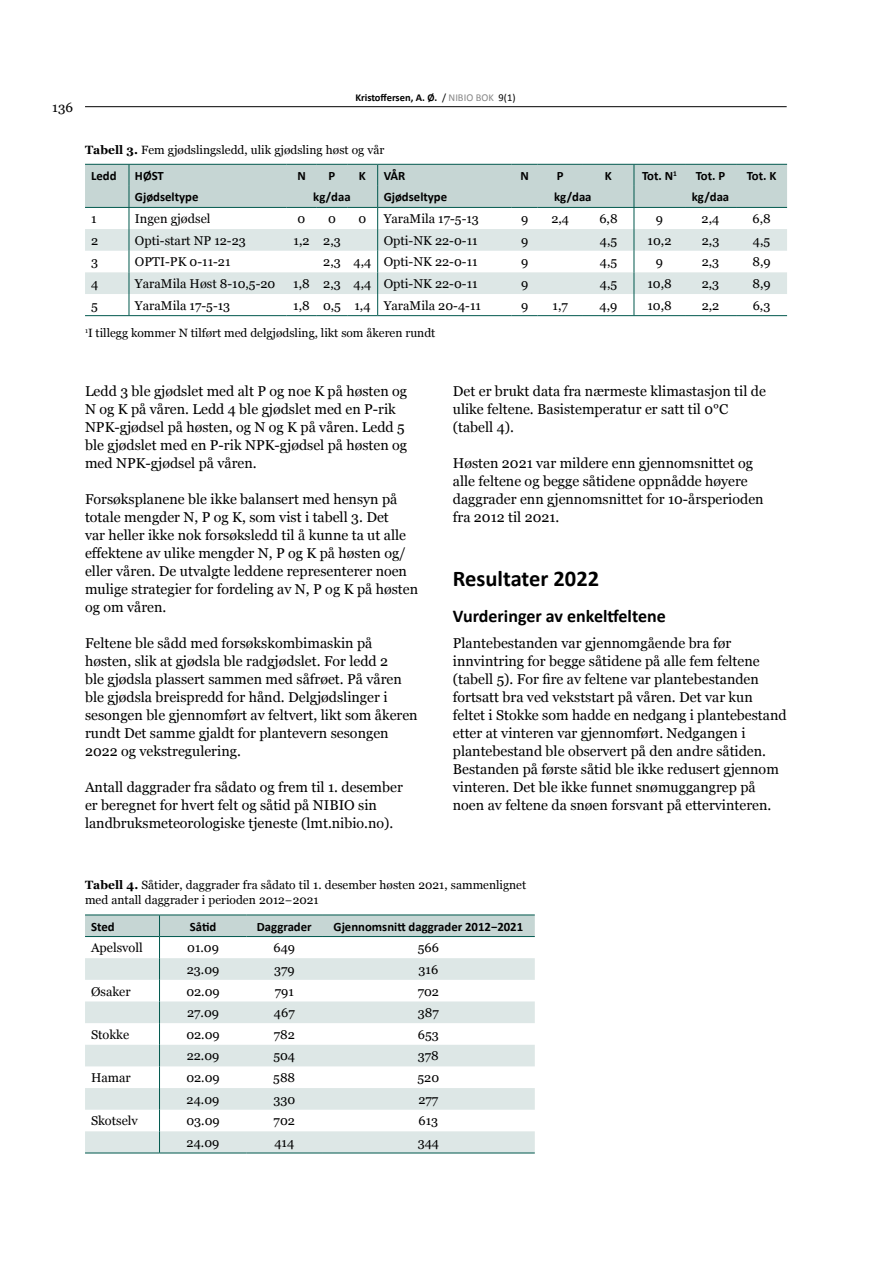
<style>
.page{position:relative;width:893px;height:1263px;background:#fff}
.page>*{position:absolute;margin:0;border:0;box-sizing:border-box;transform-origin:0 0}
.t1{font:700 22.5px "Calibri";color:#000}
.t2{font:700 18px "Calibri";color:#000}
.t3{font:14.25px/18px "Georgia";color:#000}
.t4{font:13.5px "Georgia";color:#000}
.t5{font:12.75px "Georgia";color:#000}
.t6{font:700 12.75px "Calibri";color:#000}
.t7{font:12px/15px "Georgia";color:#000}
.t8{font:700 10.5px "Calibri";color:#000}
.s1{font-weight:400}
.s2{font-weight:400;color:#878787}
.s3{font-weight:700}
</style>
<div class="page">
<hr style="left:85px;top:106px;width:702px;height:1px;background:#000">
<svg style="left:85px;top:164px;width:702px;height:152px"></svg>
<svg style="left:85px;top:915px;width:450px;height:237px"></svg>
<hr style="left:85px;top:1152px;width:75px;height:1px;background:#00584d">
<hr style="left:160px;top:1152px;width:87px;height:1px;background:#00584d">
<hr style="left:247px;top:1152px;width:75px;height:1px;background:#00584d">
<hr style="left:322px;top:1152px;width:213px;height:1px;background:#00584d">
<hr style="left:85px;top:914px;width:75px;height:1px;background:#00584d">
<hr style="left:160px;top:914px;width:87px;height:1px;background:#00584d">
<hr style="left:247px;top:914px;width:75px;height:1px;background:#00584d">
<hr style="left:322px;top:914px;width:213px;height:1px;background:#00584d">
<hr style="left:85px;top:936px;width:75px;height:1px;background:#00584d">
<hr style="left:160px;top:936px;width:87px;height:1px;background:#00584d">
<hr style="left:247px;top:936px;width:75px;height:1px;background:#00584d">
<hr style="left:322px;top:936px;width:213px;height:1px;background:#00584d">
<p class="t4" style="left:52px;top:97px;width:22px">136</p>
<p class="t8" style="left:355px;top:91px;width:162px">Kristoffersen, A. Ø. <span class="s1">/</span> <span class="s2">NIBIO BOK</span> <span class="s1">9(1)</span></p>
<p class="t7" style="left:85px;top:142px;width:301px"><span class="s3">Tabell 3.</span> Fem gjødslingsledd, ulik gjødsling høst og vår</p>
<p class="t6" style="left:91px;top:168px;width:27px">Ledd</p>
<p class="t6" style="left:135px;top:168px;width:30px">HØST</p>
<p class="t6" style="left:297px;top:168px;width:10px">N</p>
<p class="t6" style="left:329px;top:168px;width:8px">P</p>
<p class="t6" style="left:359px;top:168px;width:8px">K</p>
<p class="t6" style="left:384px;top:168px;width:23px">VÅR</p>
<p class="t6" style="left:520px;top:168px;width:10px">N</p>
<p class="t6" style="left:557px;top:168px;width:8px">P</p>
<p class="t6" style="left:605px;top:168px;width:8px">K</p>
<p class="t6" style="left:642px;top:168px;width:36px">Tot. N<sup>1</sup></p>
<p class="t6" style="left:696px;top:168px;width:31px">Tot. P</p>
<p class="t6" style="left:747px;top:168px;width:31px">Tot. K</p>
<p class="t6" style="left:135px;top:189px;width:65px">Gjødseltype</p>
<p class="t6" style="left:313px;top:189px;width:39px">kg/daa</p>
<p class="t6" style="left:384px;top:189px;width:65px">Gjødseltype</p>
<p class="t6" style="left:554px;top:189px;width:39px">kg/daa</p>
<p class="t6" style="left:692px;top:189px;width:39px">kg/daa</p>
<p class="t5" style="left:91px;top:209px;width:7px">1</p>
<p class="t5" style="left:135px;top:209px;width:77px">Ingen gjødsel</p>
<p class="t5" style="left:298px;top:209px;width:9px">0</p>
<p class="t5" style="left:328px;top:209px;width:9px">0</p>
<p class="t5" style="left:359px;top:209px;width:9px">0</p>
<p class="t5" style="left:384px;top:209px;width:97px">YaraMila 17-5-13</p>
<p class="t5" style="left:521px;top:209px;width:9px">9</p>
<p class="t5" style="left:551px;top:209px;width:19px">2,4</p>
<p class="t5" style="left:599px;top:209px;width:20px">6,8</p>
<p class="t5" style="left:656px;top:209px;width:9px">9</p>
<p class="t5" style="left:702px;top:209px;width:19px">2,4</p>
<p class="t5" style="left:752px;top:209px;width:20px">6,8</p>
<p class="t5" style="left:91px;top:231px;width:9px">2</p>
<p class="t5" style="left:135px;top:231px;width:112px">Opti-start NP 12-23</p>
<p class="t5" style="left:294px;top:231px;width:49px">1,2 2,3</p>
<p class="t5" style="left:384px;top:231px;width:95px">Opti-NK 22-0-11</p>
<p class="t5" style="left:521px;top:231px;width:9px">9</p>
<p class="t5" style="left:600px;top:231px;width:19px">4,5</p>
<p class="t5" style="left:648px;top:231px;width:25px">10,2</p>
<p class="t5" style="left:702px;top:231px;width:19px">2,3</p>
<p class="t5" style="left:753px;top:231px;width:19px">4,5</p>
<p class="t5" style="left:91px;top:253px;width:9px">3</p>
<p class="t5" style="left:135px;top:253px;width:97px">OPTI-PK 0-11-21</p>
<p class="t5" style="left:323px;top:253px;width:156px">2,3 4,4 Opti-NK 22-0-11</p>
<p class="t5" style="left:521px;top:253px;width:9px">9</p>
<p class="t5" style="left:600px;top:253px;width:19px">4,5</p>
<p class="t5" style="left:656px;top:253px;width:9px">9</p>
<p class="t5" style="left:702px;top:253px;width:19px">2,3</p>
<p class="t5" style="left:752px;top:253px;width:20px">8,9</p>
<p class="t5" style="left:91px;top:274px;width:9px">4</p>
<p class="t5" style="left:135px;top:274px;width:142px">YaraMila Høst 8-10,5-20</p>
<p class="t5" style="left:293px;top:274px;width:186px">1,8 2,3 4,4 Opti-NK 22-0-11</p>
<p class="t5" style="left:521px;top:274px;width:9px">9</p>
<p class="t5" style="left:600px;top:274px;width:19px">4,5</p>
<p class="t5" style="left:647px;top:274px;width:26px">10,8</p>
<p class="t5" style="left:702px;top:274px;width:19px">2,3</p>
<p class="t5" style="left:752px;top:274px;width:20px">8,9</p>
<p class="t5" style="left:91px;top:296px;width:8px">5</p>
<p class="t5" style="left:135px;top:296px;width:97px">YaraMila 17-5-13</p>
<p class="t5" style="left:293px;top:296px;width:189px">1,8 0,5 1,4 YaraMila 20-4-11</p>
<p class="t5" style="left:521px;top:296px;width:9px">9</p>
<p class="t5" style="left:553px;top:296px;width:17px">1,7</p>
<p class="t5" style="left:600px;top:296px;width:19px">4,9</p>
<p class="t5" style="left:647px;top:296px;width:26px">10,8</p>
<p class="t5" style="left:702px;top:296px;width:19px">2,2</p>
<p class="t5" style="left:753px;top:296px;width:19px">6,3</p>
<p class="t7" style="left:85px;top:324px;width:352px"><sup>1</sup>I tillegg kommer N tilført med delgjødsling, likt som åkeren rundt</p>
<p class="t3" style="left:85px;top:381px;width:324px">Ledd 3 ble gjødslet med alt P og noe K på høsten og N og K på våren. Ledd 4 ble gjødslet med en P-rik NPK-gjødsel på høsten, og N og K på våren. Ledd 5 ble gjødslet med en P-rik NPK-gjødsel på høsten og med NPK-gjødsel på våren.</p>
<p class="t3" style="left:85px;top:489px;width:335px">Forsøksplanene ble ikke balansert med hensyn på totale mengder N, P og K, som vist i tabell 3. Det<br>var heller ikke nok forsøksledd til å kunne ta ut alle effektene av ulike mengder N, P og K på høsten og/ eller våren. De utvalgte leddene representerer noen mulige strategier for fordeling av N, P og K på høsten og om våren.</p>
<p class="t3" style="left:85px;top:633px;width:334px">Feltene ble sådd med forsøkskombimaskin på høsten, slik at gjødsla ble radgjødslet. For ledd 2<br>ble gjødsla plassert sammen med såfrøet. På våren ble gjødsla breispredd for hånd. Delgjødslinger i sesongen ble gjennomført av feltvert, likt som åkeren rundt Det samme gjaldt for plantevern sesongen 2022 og vekstregulering.</p>
<p class="t3" style="left:85px;top:777px;width:319px">Antall daggrader fra sådato og frem til 1. desember er beregnet for hvert felt og såtid på NIBIO sin landbruksmeteorologiske tjeneste (lmt.nibio.no).</p>
<p class="t3" style="left:453px;top:381px;width:315px">Det er brukt data fra nærmeste klimastasjon til de ulike feltene. Basistemperatur er satt til 0°C (tabell 4).</p>
<p class="t3" style="left:453px;top:453px;width:312px">Høsten 2021 var mildere enn gjennomsnittet og alle feltene og begge såtidene oppnådde høyere daggrader enn gjennomsnittet for 10-årsperioden fra 2012 til 2021.</p>
<h1 class="t1" style="left:453px;top:565px;width:148px">Resultater 2022</h1>
<p class="t2" style="left:453px;top:604px;width:214px">Vurderinger av enkeltfeltene</p>
<p class="t3" style="left:453px;top:633px;width:335px">Plantebestanden var gjennomgående bra før innvintring for begge såtidene på alle fem feltene (tabell 5). For fire av feltene var plantebestanden fortsatt bra ved vekststart på våren. Det var kun feltet i Stokke som hadde en nedgang i plantebestand etter at vinteren var gjennomført. Nedgangen i plantebestand ble observert på den andre såtiden.<br>Bestanden på første såtid ble ikke redusert gjennom vinteren. Det ble ikke funnet snømuggangrep på noen av feltene da snøen forsvant på ettervinteren.</p>
<p class="t7" style="left:85px;top:877px;width:443px"><span class="s3">Tabell 4.</span> Såtider, daggrader fra sådato til 1. desember høsten 2021, sammenlignet med antall daggrader i perioden 2012−2021</p>
<p class="t6" style="left:91px;top:918px;width:25px">Sted</p>
<p class="t6" style="left:190px;top:918px;width:28px">Såtid</p>
<p class="t6" style="left:257px;top:918px;width:56px">Daggrader</p>
<p class="t6" style="left:334px;top:918px;width:191px">Gjennomsnitt daggrader 2012−2021</p>
<p class="t5" style="left:91px;top:938px;width:53px">Apelsvoll</p>
<p class="t5" style="left:187px;top:938px;width:33px">01.09</p>
<p class="t5" style="left:273px;top:938px;width:23px">649</p>
<p class="t5" style="left:418px;top:938px;width:23px">566</p>
<p class="t5" style="left:187px;top:960px;width:34px">23.09</p>
<p class="t5" style="left:274px;top:960px;width:22px">379</p>
<p class="t5" style="left:419px;top:960px;width:21px">316</p>
<p class="t5" style="left:91px;top:982px;width:41px">Øsaker</p>
<p class="t5" style="left:186px;top:982px;width:35px">02.09</p>
<p class="t5" style="left:275px;top:982px;width:21px">791</p>
<p class="t5" style="left:418px;top:982px;width:23px">702</p>
<p class="t5" style="left:187px;top:1003px;width:34px">27.09</p>
<p class="t5" style="left:274px;top:1003px;width:22px">467</p>
<p class="t5" style="left:418px;top:1003px;width:23px">387</p>
<p class="t5" style="left:91px;top:1025px;width:40px">Stokke</p>
<p class="t5" style="left:186px;top:1025px;width:35px">02.09</p>
<p class="t5" style="left:274px;top:1025px;width:23px">782</p>
<p class="t5" style="left:418px;top:1025px;width:22px">653</p>
<p class="t5" style="left:187px;top:1047px;width:34px">22.09</p>
<p class="t5" style="left:273px;top:1047px;width:23px">504</p>
<p class="t5" style="left:418px;top:1047px;width:23px">378</p>
<p class="t5" style="left:91px;top:1068px;width:41px">Hamar</p>
<p class="t5" style="left:186px;top:1068px;width:35px">02.09</p>
<p class="t5" style="left:273px;top:1068px;width:23px">588</p>
<p class="t5" style="left:418px;top:1068px;width:23px">520</p>
<p class="t5" style="left:187px;top:1090px;width:34px">24.09</p>
<p class="t5" style="left:273px;top:1090px;width:23px">330</p>
<p class="t5" style="left:418px;top:1090px;width:21px">277</p>
<p class="t5" style="left:91px;top:1112px;width:48px">Skotselv</p>
<p class="t5" style="left:186px;top:1112px;width:35px">03.09</p>
<p class="t5" style="left:274px;top:1112px;width:23px">702</p>
<p class="t5" style="left:418px;top:1112px;width:21px">613</p>
<p class="t5" style="left:187px;top:1133px;width:34px">24.09</p>
<p class="t5" style="left:274px;top:1133px;width:21px">414</p>
<p class="t5" style="left:418px;top:1133px;width:23px">344</p>
</div>
